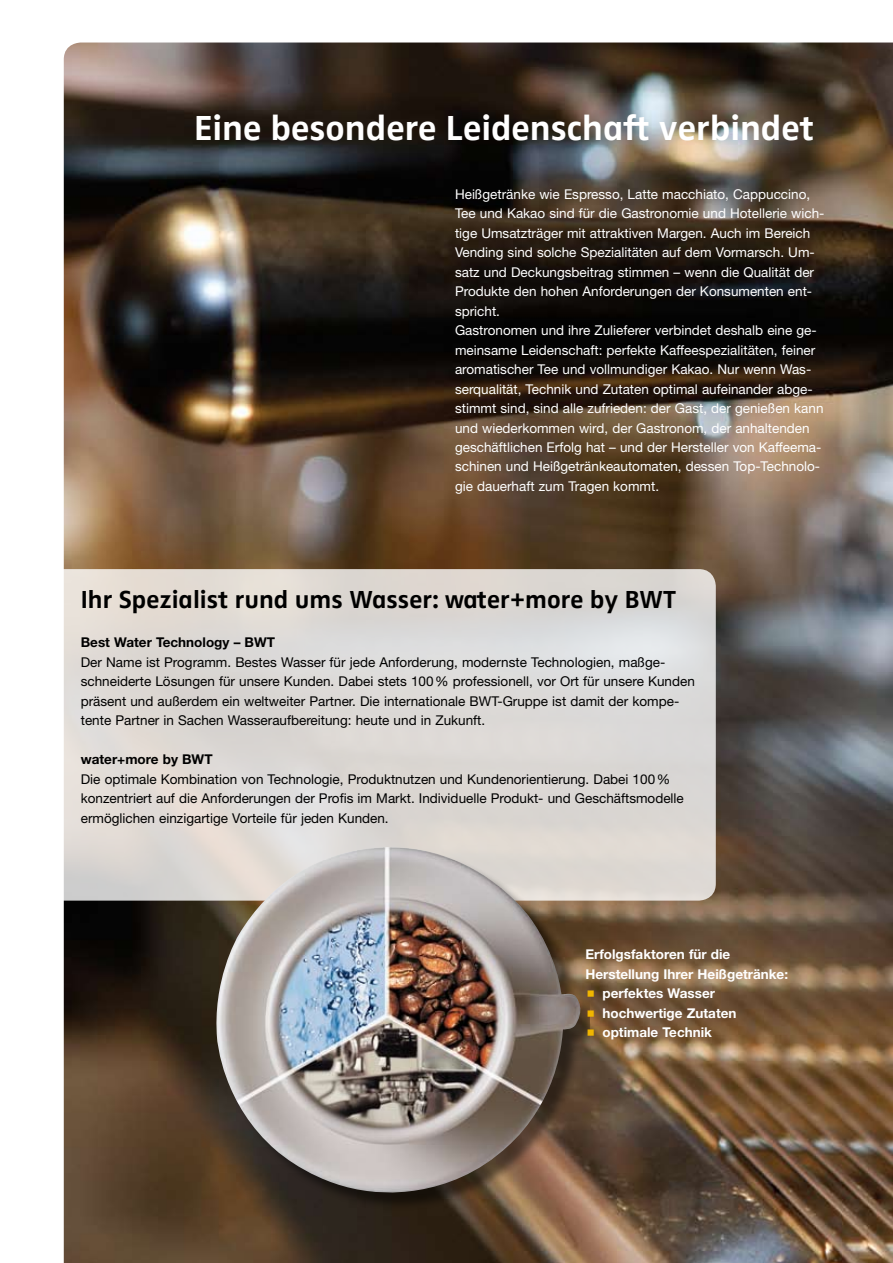
<style>
.page{position:relative;width:893px;height:1263px;background:#fff}
.page>*{position:absolute;margin:0;border:0;box-sizing:border-box;transform-origin:0 0}
.t1{font:36px "Zwo Bold LF Plain Alt";color:#fff}
.t2{font:25.5px "Zwo Bold LF Plain Alt";color:#000}
.t3{font:13.5px/19.5px "Helvetica Neue";color:#fff}
.t4{font:13.5px/19.5px "Helvetica Neue";color:#000}
.t5{font:700 13.5px "Helvetica Neue LT";color:#fff}
.t6{font:700 13.5px "Helvetica Neue LT";color:#000}
</style>
<div class="page">
<img style="left:64px;top:43px;width:829px;height:1220px">
<svg style="left:39px;top:569px;width:677px;height:332px;fill:#ddd9d5"></svg>
<div style="left:219px;top:849px;width:371px;height:361px;background:#000;opacity:.5"></div>
<img style="left:212px;top:847px;width:374px;height:355px">
<svg style="left:588px;top:991px;width:6px;height:6px"></svg>
<svg style="left:588px;top:1010px;width:6px;height:6px"></svg>
<svg style="left:588px;top:1030px;width:6px;height:6px"></svg>
<h1 class="t1" style="left:194px;top:107px;width:621px">Eine besondere Leidenschaft verbindet</h1>
<p class="t3" style="left:455px;top:184px;width:371px">Heißgetränke wie Espresso, Latte macchiato, Cappuccino, Tee und Kakao sind für die Gastronomie und Hotellerie wich&shy;tige Umsatzträger mit attraktiven Margen. Auch im Bereich Vending sind solche Spezialitäten auf dem Vormarsch. Um&shy;satz und Deckungsbeitrag stimmen – wenn die Qualität der Produkte den hohen Anforderungen der Konsumenten ent&shy;spricht.<br>Gastronomen und ihre Zulieferer verbindet deshalb eine ge&shy;meinsame Leidenschaft: perfekte Kaffeespezialitäten, feiner aromatischer Tee und vollmundiger Kakao. Nur wenn Was&shy;serqualität, Technik und Zutaten optimal aufeinander abge&shy;stimmt sind, sind alle zufrieden: der Gast, der genießen kann und wiederkommen wird, der Gastronom, der anhaltenden geschäftlichen Erfolg hat – und der Hersteller von Kaffeema&shy;schinen und Heißgetränkeautomaten, dessen Top-Technolo&shy;gie dauerhaft zum Tragen kommt.</p>
<h2 class="t2" style="left:81px;top:584px;width:597px">Ihr Spezialist rund ums Wasser: water+more by BWT</h2>
<p class="t6" style="left:81px;top:634px;width:196px">Best Water Technology – BWT</p>
<p class="t4" style="left:81px;top:652px;width:616px">Der Name ist Programm. Bestes Wasser für jede Anforderung, modernste Technologien, maßge&shy;schneiderte Lösungen für unsere Kunden. Dabei stets 100% professionell, vor Ort für unsere Kunden präsent und außerdem ein weltweiter Partner. Die internationale BWT-Gruppe ist damit der kompe&shy;tente Partner in Sachen Wasseraufbereitung: heute und in Zukunft.</p>
<p class="t6" style="left:81px;top:751px;width:133px">water+more by BWT</p>
<p class="t4" style="left:81px;top:769px;width:605px">Die optimale Kombination von Technologie, Produktnutzen und Kundenorientierung. Dabei 100% konzentriert auf die Anforderungen der Profis im Markt. Individuelle Produkt- und Geschäftsmodelle ermöglichen einzigartige Vorteile für jeden Kunden.</p>
<p class="t5" style="left:585px;top:946px;width:146px">Erfolgsfaktoren für die</p>
<p class="t5" style="left:585px;top:965px;width:204px">Herstellung Ihrer Heißgetränke:</p>
<p class="t5" style="left:602px;top:985px;width:114px">perfektes Wasser</p>
<p class="t5" style="left:602px;top:1004px;width:136px">hochwertige Zutaten</p>
<p class="t5" style="left:602px;top:1024px;width:111px">optimale Technik</p>
</div>
